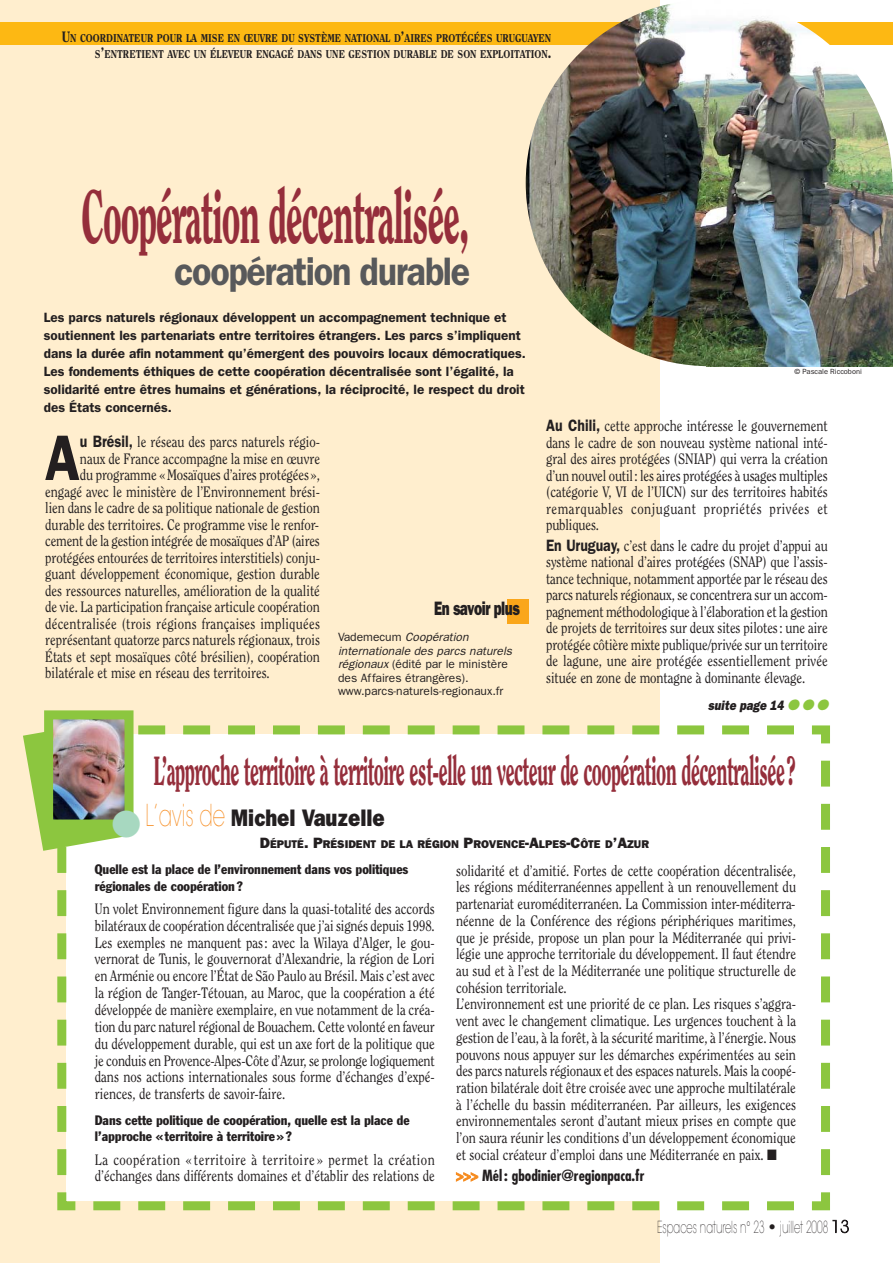
<style>
.page{position:relative;width:893px;height:1263px;background:#fff}
.page>*{position:absolute;margin:0;border:0;box-sizing:border-box;transform-origin:0 0}
.t1{font:800 75px "Clearface";letter-spacing:-.03em;color:#952e3b;scale:.5 1}
.t2{font:600 64.65px "Franklin Gothic";color:#231f20;scale:.85 1}
.t3{font:800 40.5px "Clearface";letter-spacing:-.03em;color:#952e3b;scale:.5 1}
.t4{font:600 39.9px "Franklin Gothic";letter-spacing:-.035em;color:#58595b;scale:.9 1}
.t5{font:37.5px "Zapf Dingbats";color:#a7d8c0}
.t6{font:800 24px "Franklin Gothic";color:#231f20;scale:.85 1}
.t7{font:800 19.5px "Franklin Gothic";letter-spacing:-.035em;color:#231f20;scale:.7 1}
.t8{font:200 16.5px "Avant Garde";color:#231f20;scale:.61 1}
.t9{font:15px/16.6px "Clearface";color:#231f20;text-align:justify;scale:.85 1}
.t10{font:15px "Clearface";letter-spacing:.02em;color:#231f20;scale:.85 1}
.t11{font:700 condensed 15px "Futura";color:#231f20}
.t12{font:600 13.5px/18px "Franklin Gothic";color:#231f20}
.t13{font:condensed 13.5px/16.8px "Franklin Gothic";color:#231f20}
.t14{font:italic 800 13.5px "Franklin Gothic";color:#231f20;scale:.85 1}
.t15{font:12px/13.5px "Franklin Gothic";color:#231f20}
.t16{font:800 11.25px/16.5px "Clearface";color:#231f20;text-align:right;scale:.85 1}
.t17{font:800 11.25px "Franklin Gothic";color:#231f20}
.t18{font:7.5px "Franklin Gothic";color:#231f20}
.s1{font-size:15px}
.s2{font-family:"Franklin Gothic";font-weight:600;font-size:16.5px}
.s3{font-style:italic}
.s4{color:#8cc63f}
.s5{font-family:"Avant Garde";font-weight:200;font-size:30px;color:#f68b1e}
.s6{color:#f68b1e}
</style>
<div class="page">
<div style="left:0;top:0;width:659px;height:1263px;background:#ffeece"></div>
<div style="left:0;top:23px;width:892px;height:22px;background:#fdb813"></div>
<svg style="left:57px;top:725px;width:773px;height:490px"></svg>
<svg style="left:23px;top:721px;width:788px;height:471px"></svg>
<img style="left:54px;top:720px;width:69px;height:99px">
<div style="left:44px;top:710px;width:89px;height:119px;border:9px solid #8cc63f"></div>
<div style="left:507px;top:600px;width:21px;height:24px;background:#faa61a"></div>
<img style="left:525px;top:0;width:367px;height:366px;border-radius:50%">
<img style="left:706px;top:183px;width:186px;height:183px">
<p class="t16" style="left:62px;top:30px;width:577px"><span class="s1">U</span>N COORDINATEUR POUR LA MISE EN ŒUVRE DU SYSTÈME NATIONAL D<span class="s1">’</span>AIRES PROTÉGÉES URUGUAYEN<br>S<span class="s1">’</span>ENTRETIENT AVEC UN ÉLEVEUR ENGAGÉ DANS UNE GESTION DURABLE DE SON EXPLOITATION<span class="s1">.</span></p>
<h1 class="t1" style="left:81px;top:186px;width:778px">Coopération décentralisée,</h1>
<h3 class="t4" style="left:174px;top:257px;width:330px">coopération durable</h3>
<p class="t12" style="left:44px;top:310px;width:483px">Les parcs naturels régionaux développent un accompagnement technique et soutiennent les partenariats entre territoires étrangers. Les parcs s’impliquent dans la durée afin notamment qu’émergent des pouvoirs locaux démocratiques.<br>Les fondements éthiques de cette coopération décentralisée sont l’égalité, la solidarité entre êtres humains et générations, la réciprocité, le respect du droit des États concernés.</p>
<h2 class="t2" style="left:45px;top:436px;width:43px">A</h2>
<p class="t9" style="left:80px;top:434px;width:284px"><span class="s2">u Brésil,</span> le réseau des parcs naturels régio-</p>
<p class="t9" style="left:80px;top:451px;width:284px">naux de France accompagne la mise en œuvre</p>
<p class="t9" style="left:80px;top:467px;width:284px">du programme «Mosaïques d’aires protégées»,</p>
<p class="t9" style="left:45px;top:484px;width:325px">engagé avec le ministère de l’Environnement brési-</p>
<p class="t9" style="left:45px;top:500px;width:325px">lien dans le cadre de sa politique nationale de gestion</p>
<p class="t9" style="left:45px;top:517px;width:324px">durable des territoires. Ce programme vise le renfor-</p>
<p class="t9" style="left:45px;top:533px;width:325px">cement de la gestion intégrée de mosaïques d’AP (aires</p>
<p class="t9" style="left:45px;top:550px;width:325px">protégées entourées de territoires interstitiels) conju-</p>
<p class="t9" style="left:45px;top:566px;width:325px">guant développement économique, gestion durable</p>
<p class="t9" style="left:45px;top:583px;width:325px">des ressources naturelles, amélioration de la qualité</p>
<p class="t9" style="left:45px;top:599px;width:325px">de vie. La participation française articule coopération</p>
<p class="t10" style="left:45px;top:617px;width:325px">décentralisée (trois régions françaises impliquées</p>
<p class="t9" style="left:45px;top:632px;width:325px">représentant quatorze parcs naturels régionaux, trois</p>
<p class="t9" style="left:45px;top:649px;width:325px">États et sept mosaïques côté brésilien), coopération</p>
<p class="t9" style="left:45px;top:665px;width:266px">bilatérale et mise en réseau des territoires.</p>
<h3 class="t7" style="left:434px;top:602px;width:124px">En savoir plus</h3>
<p class="t15" style="left:338px;top:631px;width:178px">Va d e m e c u m <span class="s3">Coopération internationale des parcs naturels régionaux</span> (édité par le ministère des Affaires étrangères). www.parcs-naturels-regionaux.fr</p>
<p class="t18" style="left:794px;top:369px;width:69px">© Pascale Riccoboni</p>
<p class="t9" style="left:546px;top:419px;width:333px"><span class="s2">Au Chili,</span> cette approche intéresse le gouvernement dans le cadre de son nouveau système national inté&shy;gral des aires protégées (SNIAP) qui verra la création d’un nouvel outil: les aires protégées à usages multiples (catégorie V, VI de l’UICN) sur des territoires habités remarquables conjuguant propriétés privées et publiques.</p>
<p class="t9" style="left:546px;top:539px;width:333px"><span class="s2">En Uruguay,</span> c’est dans le cadre du projet d’appui au système national d’aires protégées (SNAP) que l’assis&shy;tance technique, notamment apportée par le réseau des parcs naturels régionaux, se concentrera sur un accom&shy;pagnement méthodologique à l’élaboration et la gestion de projets de territoires sur deux sites pilotes: une aire protégée côtière mixte publique/privée sur un territoire de lagune, une aire protégée essentiellement privée située en zone de montagne à dominante élevage.</p>
<p class="t14" style="left:707px;top:701px;width:147px">suite page 14 <span class="s4">●●●</span></p>
<h3 class="t3" style="left:154px;top:754px;width:1285px">L’approche territoire à territoire est-elle un vecteur de coopération décentralisée?</h3>
<h3 class="t6" style="left:146px;top:810px;width:283px"><span class="s5">L’avis de</span> Michel Vauzelle</h3>
<h3 class="t5" style="left:111px;top:806px;width:31px">●</h3>
<p class="t17" style="left:260px;top:840px;width:391px"><span class="s1">D</span>ÉPUTÉ<span class="s1">. P</span>RÉSIDENT DE LA RÉGION <span class="s1">P</span>ROVENCE<span class="s1">-A</span>LPES<span class="s1">-C</span>ÔTE D<span class="s1">’A</span>ZUR</p>
<p class="t13" style="left:95px;top:862px;width:315px">Quelle est la place de l’environnement dans vos politiques régionales de coopération ?</p>
<p class="t9" style="left:95px;top:901px;width:401px">Un volet Environnement figure dans la quasi-totalité des accords bilatéraux de coopération décentralisée que j’ai signés depuis 1998.<br>Les exemples ne manquent pas : avec la Wilaya d’Alger, le gou&shy;vernorat de Tunis, le gouvernorat d’Alexandrie, la région de Lori en Arménie ou encore l’État de São Paulo au Brésil. Mais c’est avec la région de Tanger-Tétouan, au Maroc, que la coopération a été développée de manière exemplaire, en vue notamment de la créa&shy;tion du parc naturel régional de Bouachem. Cette volonté en faveur du développement durable, qui est un axe fort de la politique que je conduis en Provence-Alpes-Côte d’Azur, se prolonge logiquement dans nos actions internationales sous forme d’échanges d’expé&shy;riences, de transferts de savoir-faire.</p>
<p class="t13" style="left:95px;top:1112px;width:316px">Dans cette politique de coopération, quelle est la place de l’approche « territoire à territoire» ?</p>
<p class="t9" style="left:95px;top:1152px;width:401px">La coopération « territoire à territoire » permet la création d’échanges dans différents domaines et d’établir des relations de</p>
<p class="t9" style="left:456px;top:863px;width:401px;text-align:left">solidarité et d’amitié. Fortes de cette coopération décentralisée, les régions méditerranéennes appellent à un renouvellement du partenariat euroméditerranéen. La Commission inter-méditerra&shy;néenne de la Conférence des régions périphériques maritimes, que je préside, propose un plan pour la Méditerranée qui privi&shy;légie une approche territoriale du développement. Il faut étendre au sud et à l’est de la Méditerranée une politique structurelle de cohésion territoriale.<br>L’environnement est une priorité de ce plan. Les risques s’aggra&shy;vent avec le changement climatique. Les urgences touchent à la gestion de l’eau, à la forêt, à la sécurité maritime, à l’énergie. Nous pouvons nous appuyer sur les démarches expérimentées au sein des parcs naturels régionaux et des espaces naturels. Mais la coopé&shy;ration bilatérale doit être croisée avec une approche multilatérale à l’échelle du bassin méditerranéen. Par ailleurs, les exigences environnementales seront d’autant mieux prises en compte que l’on saura réunir les conditions d’un développement économique et social créateur d’emploi dans une Méditerranée en paix. ■</p>
<p class="t11" style="left:456px;top:1169px;width:190px"><span class="s6">&gt;&gt;&gt;</span> Mél : gbodinier@regionpaca.fr</p>
<p class="t8" style="left:657px;top:1220px;width:317px">Espaces naturels n° 23 • juillet 2008 13</p>
</div>
